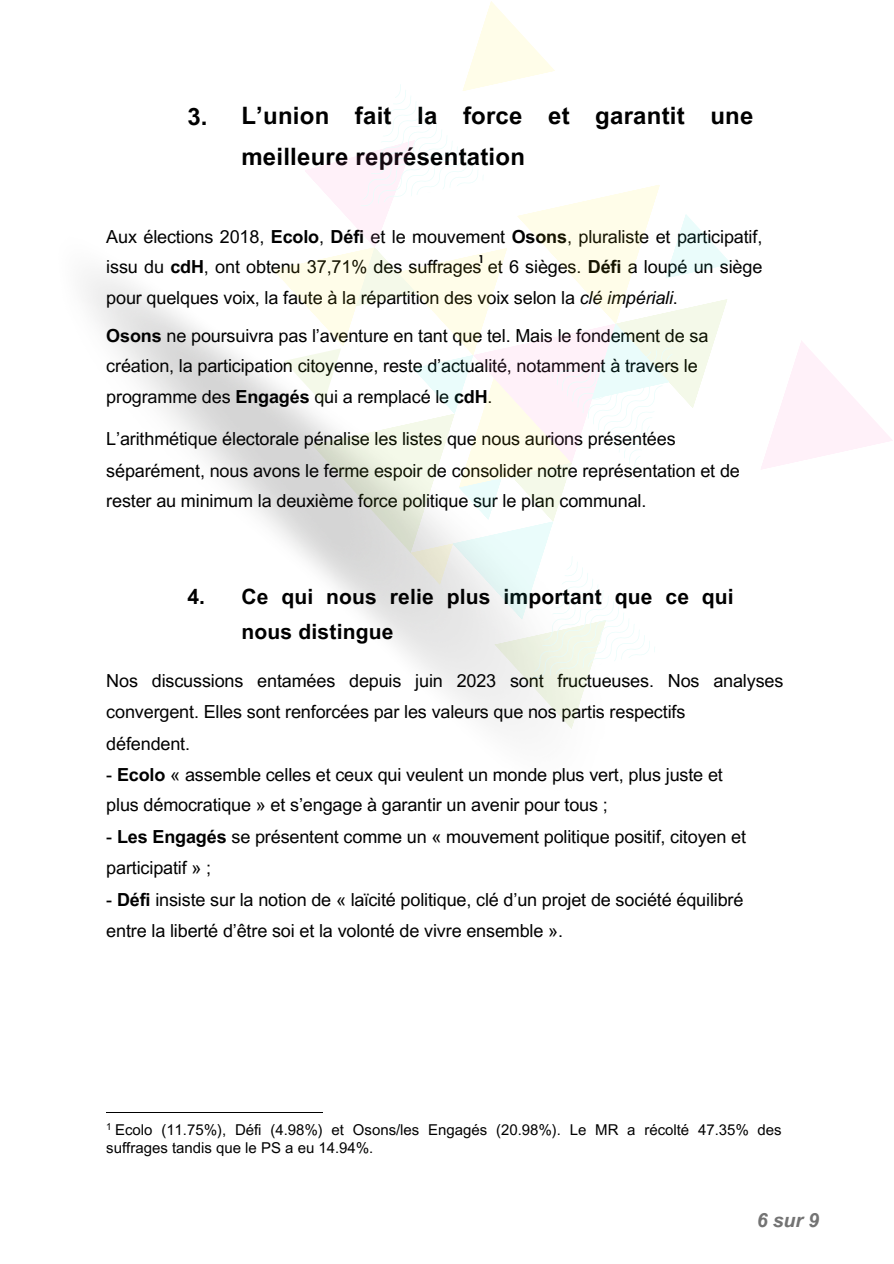
<style>
.page{position:relative;width:894px;height:1264px;background:#fff}
.page>*{position:absolute;margin:0;border:0;box-sizing:border-box;transform-origin:0 0}
.t1{font:700 24px/40.5px "Arial MT Pro";letter-spacing:.01em;color:#000}
.t2{font:700 21px/34.8px "Arial MT Pro";letter-spacing:.01em;color:#000}
.t3{font:italic 700 19.5px "Arial MT Pro";color:#737373}
.t4{font:18px/30.3px "Arial MT Pro";letter-spacing:-.01em;color:#000}
.t5{font:15px/18px "Arial MT Pro";color:#000}
.t6{font:800 10.5px "Futura LT Pro";color:#000}
.t7{font:9.75px "Arial MT Pro";color:#000}
.s1{font-weight:700}
.s2{font-style:italic}
</style>
<div class="page">
<hr style="left:106px;top:1111px;width:216px;height:1px;background:#000">
<svg style="left:273px;top:1px;width:620px;height:728px"></svg>
<p class="t1" style="left:187px;top:99px;width:22px">3.</p>
<p class="t1" style="left:241px;top:98px;width:513px">L’union fait la force et garantit une meilleure représentation</p>
<h1 class="t4" style="left:106px;top:224px;width:657px;text-align:justify">Aux élections 2018, <span class="s1">Ecolo</span>, <span class="s1">Défi</span> et le mouvement <span class="s1">Osons</span>, pluraliste et participatif, issu du <span class="s1">cdH</span>, ont obtenu 37,71% des suffrages et 6 sièges. <span class="s1">Défi</span> a loupé un siège pour quelques voix, la faute à la répartition des voix selon la <span class="s2">clé impériali</span>.</h1>
<h1 class="t4" style="left:106px;top:323px;width:603px"><span class="s1">Osons</span> ne poursuivra pas l’aventure en tant que tel. Mais le fondement de sa création, la participation citoyenne, reste d’actualité, notamment à travers le programme des <span class="s1">Engagés</span> qui a remplacé le <span class="s1">cdH</span>.</h1>
<h1 class="t4" style="left:106px;top:426px;width:635px;line-height:30.9px">L’arithmétique électorale pénalise les listes que nous aurions présentées séparément, nous avons le ferme espoir de consolider notre représentation et de rester au minimum la deuxième force politique sur le plan communal.</h1>
<h3 class="t6" style="left:478px;top:255px;width:8px">1</h3>
<p class="t2" style="left:187px;top:582px;width:19px">4.</p>
<h2 class="t2" style="left:241px;top:582px;width:493px">Ce qui nous relie plus important que ce qui nous distingue</h2>
<h1 class="t4" style="left:106px;top:667px;width:678px;line-height:31.5px">Nos discussions entamées depuis juin 2023 sont fructueuses. Nos analyses convergent. Elles sont renforcées par les valeurs que nos partis respectifs<br>défendent.</h1>
<h1 class="t4" style="left:106px;top:762px;width:618px;line-height:29.2px">- <span class="s1">Ecolo</span> « assemble celles et ceux qui veulent un monde plus vert, plus juste et plus démocratique » et s’engage à garantir un avenir pour tous ;</h1>
<h1 class="t4" style="left:106px;top:824px;width:641px">- <span class="s1">Les Engagés</span> se présentent comme un « mouvement politique positif, citoyen et participatif » ;</h1>
<h1 class="t4" style="left:106px;top:887px;width:638px">- <span class="s1">Défi</span> insiste sur la notion de « laïcité politique, clé d’un projet de société équilibré entre la liberté d’être soi et la volonté de vivre ensemble ».</h1>
<p class="t7" style="left:106px;top:1122px;width:7px">1</p>
<h2 class="t5" style="left:106px;top:1122px;width:676px;text-indent:9px">Ecolo (11.75%), Défi (4.98%) et Osons/les Engagés (20.98%). Le MR a récolté 47.35% des suffrages tandis que le PS a eu 14.94%.</h2>
<h3 class="t3" style="left:756px;top:1212px;width:64px">6 sur 9</h3>
</div>
